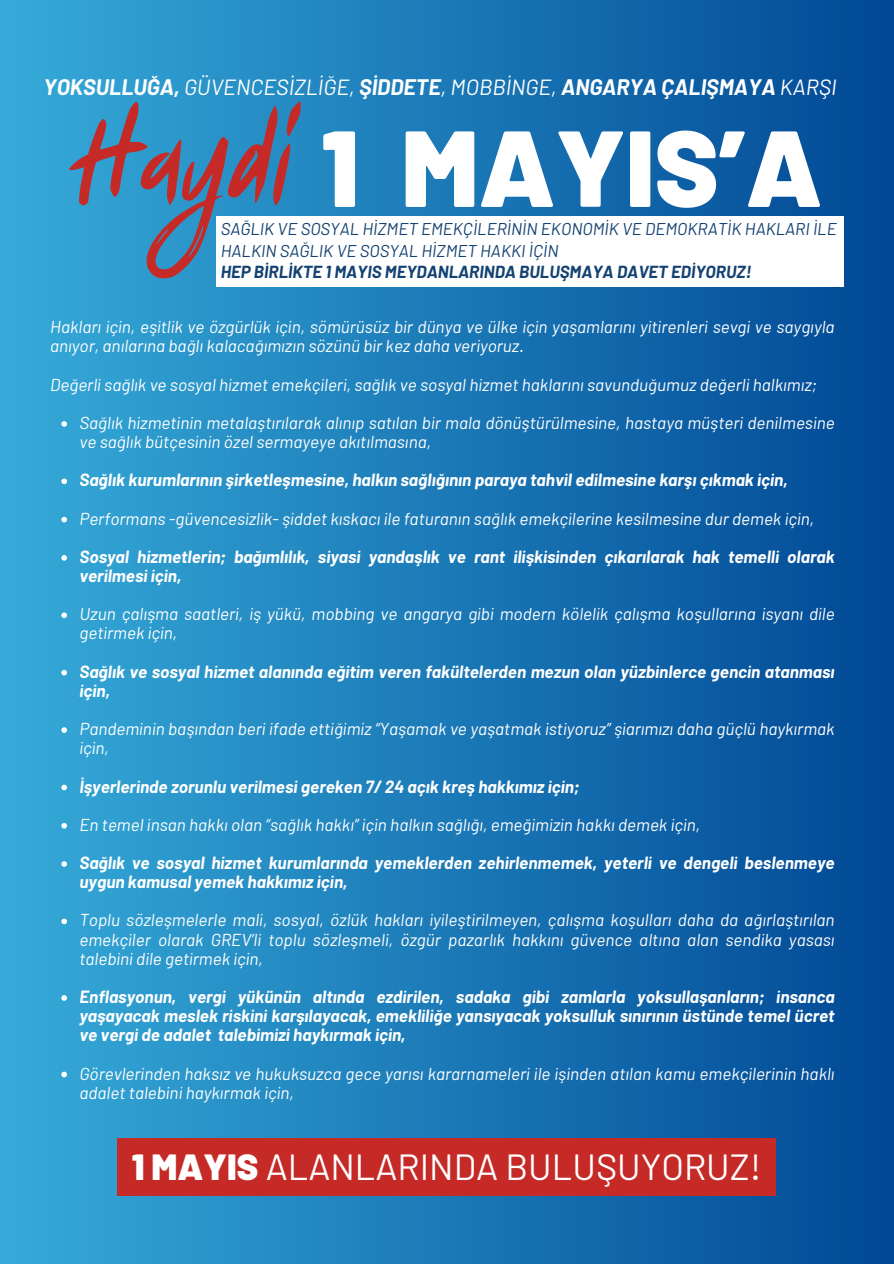
<style>
.page{position:relative;width:894px;height:1264px;background:#fff}
.page>*{position:absolute;margin:0;border:0;box-sizing:border-box;transform-origin:0 0}
.t1{font:125.85px "Fearless Yandi Designs";color:#c52a27}
.t2{font:900 107.85px "Barlow";color:#fff}
.t3{font:36.3px "Barlow";color:#fff}
.t4{font:italic 700 21.9px "Barlow";color:#fff}
.t5{font:italic 17.25px/19.2px "Barlow";color:#fff}
.t6{font:italic 700 17.25px/19.2px "Barlow";color:#fff}
.t7{font:italic 17.1px/21.3px "Barlow";color:#144272}
.s1{font-weight:400}
.s2{font-weight:700}
.s3{font-weight:900}
</style>
<div class="page">
<div style="left:0;top:0;width:893px;height:1263px;background:linear-gradient(to right,#36abd9,#014895)"></div>
<svg style="left:61px;top:421px;width:6px;height:6px"></svg>
<svg style="left:61px;top:478px;width:6px;height:6px"></svg>
<svg style="left:61px;top:517px;width:6px;height:5px"></svg>
<svg style="left:61px;top:555px;width:6px;height:5px"></svg>
<svg style="left:61px;top:612px;width:6px;height:6px"></svg>
<svg style="left:61px;top:670px;width:6px;height:5px"></svg>
<svg style="left:61px;top:727px;width:6px;height:6px"></svg>
<svg style="left:61px;top:784px;width:6px;height:6px"></svg>
<svg style="left:61px;top:823px;width:6px;height:5px"></svg>
<svg style="left:61px;top:861px;width:6px;height:5px"></svg>
<svg style="left:61px;top:918px;width:6px;height:6px"></svg>
<svg style="left:61px;top:995px;width:6px;height:5px"></svg>
<svg style="left:61px;top:1071px;width:6px;height:6px"></svg>
<div style="left:216px;top:217px;width:627px;height:70px;background:#fff"></div>
<div style="left:118px;top:1138px;width:657px;height:57px;background:#c52a27"></div>
<p class="t4" style="left:44px;top:73px;width:794px">YOKSULLUĞA, <span class="s1">GÜVENCESİZLİĞE,</span> ŞİDDETE<span class="s1">, MOBBİNGE,</span> ANGARYA ÇALIŞMAYA <span class="s1">KARŞI</span></p>
<p class="t1" style="left:77px;top:90px;width:215px">Haydi</p>
<p class="t2" style="left:322px;top:99px;width:502px">1 MAYIS’A</p>
<h3 class="t7" style="left:221px;top:218px;width:617px">SAĞLIK VE SOSYAL HİZMET EMEKÇİLERİNİN EKONOMİK VE DEMOKRATİK HAKLARI İLE<br>HALKIN SAĞLIK VE SOSYAL HİZMET HAKKI İÇİN<br><span class="s2">HEP BİRLİKTE 1 MAYIS MEYDANLARINDA BULUŞMAYA DAVET EDİYORUZ!</span></h3>
<h4 class="t5" style="left:50px;top:317px;width:785px">Hakları için, eşitlik ve özgürlük için, sömürüsüz bir dünya ve ülke için yaşamlarını yitirenleri sevgi ve saygıyla anıyor, anılarına bağlı kalacağımızın sözünü bir kez daha veriyoruz.</h4>
<h1 class="t5" style="left:50px;top:374px;width:768px">Değerli sağlık ve sosyal hizmet emekçileri, sağlık ve sosyal hizmet haklarını savunduğumuz değerli halkımız;</h1>
<p class="t5" style="left:79px;top:412px;width:756px">Sağlık hizmetinin metalaştırılarak alınıp satılan bir mala dönüştürülmesine, hastaya müşteri denilmesine ve sağlık bütçesinin özel sermayeye akıtılmasına,</p>
<h5 class="t6" style="left:79px;top:470px;width:709px">Sağlık kurumlarının şirketleşmesine, halkın sağlığının paraya tahvil edilmesine karşı çıkmak için,</h5>
<p class="t5" style="left:79px;top:508px;width:736px">Performans -güvencesizlik- şiddet kıskacı ile faturanın sağlık emekçilerine kesilmesine dur demek için,</p>
<p class="t6" style="left:79px;top:546px;width:756px">Sosyal hizmetlerin; bağımlılık, siyasi yandaşlık ve rant ilişkisinden çıkarılarak hak temelli olarak verilmesi için,</p>
<p class="t5" style="left:79px;top:604px;width:756px">Uzun çalışma saatleri, iş yükü, mobbing ve angarya gibi modern kölelik çalışma koşullarına isyanı dile getirmek için,</p>
<p class="t6" style="left:79px;top:661px;width:756px">Sağlık ve sosyal hizmet alanında eğitim veren fakültelerden mezun olan yüzbinlerce gencin atanması için,</p>
<p class="t5" style="left:79px;top:718px;width:756px">Pandeminin başından beri ifade ettiğimiz “Yaşamak ve yaşatmak istiyoruz” şiarımızı daha güçlü haykırmak için,</p>
<p class="t6" style="left:79px;top:776px;width:501px">İşyerlerinde zorunlu verilmesi gereken 7/ 24 açık kreş hakkımız için;</p>
<p class="t5" style="left:79px;top:814px;width:622px">En temel insan hakkı olan “sağlık hakkı” için halkın sağlığı, emeğimizin hakkı demek için,</p>
<p class="t6" style="left:79px;top:852px;width:756px">Sağlık ve sosyal hizmet kurumlarında yemeklerden zehirlenmemek, yeterli ve dengeli beslenmeye uygun kamusal yemek hakkımız için,</p>
<p class="t5" style="left:79px;top:910px;width:756px;text-align:justify">Toplu sözleşmelerle mali, sosyal, özlük hakları iyileştirilmeyen, çalışma koşulları daha da ağırlaştırılan emekçiler olarak GREV’li toplu sözleşmeli, özgür pazarlık hakkını güvence altına alan sendika yasası talebini dile getirmek için,</p>
<p class="t6" style="left:79px;top:986px;width:756px;text-align:justify">Enflasyonun, vergi yükünün altında ezdirilen, sadaka gibi zamlarla yoksullaşanların; insanca yaşayacak meslek riskini karşılayacak, emekliliğe yansıyacak yoksulluk sınırının üstünde temel ücret ve vergi de adalet talebimizi haykırmak için,</p>
<p class="t5" style="left:79px;top:1063px;width:756px">Görevlerinden haksız ve hukuksuzca gece yarısı kararnameleri ile işinden atılan kamu emekçilerinin haklı adalet talebini haykırmak için,</p>
<p class="t3" style="left:132px;top:1143px;width:630px"><span class="s3">1 MAYIS</span> ALANLARINDA BULUŞUYORUZ!</p>
</div>
